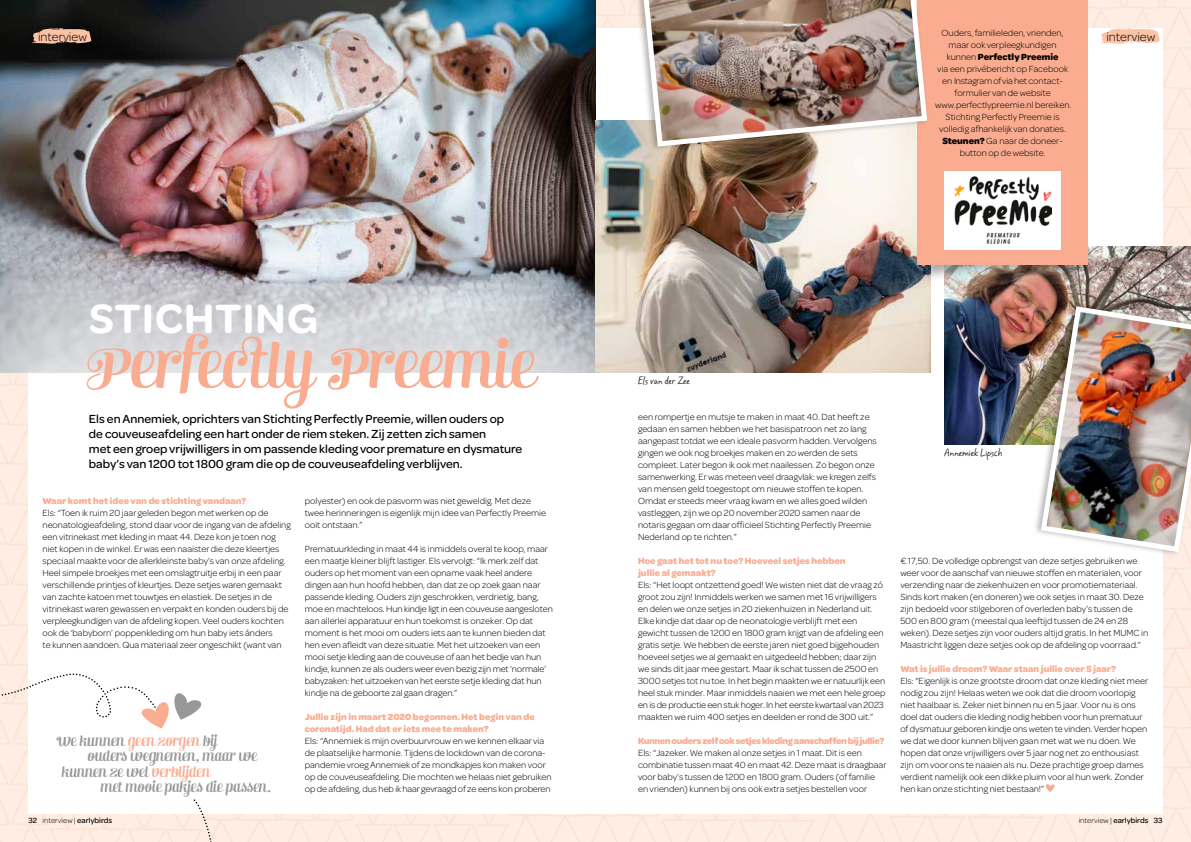
<style>
.page{position:relative;width:1191px;height:842px;background:#fff}
.page>*{position:absolute;margin:0;border:0;box-sizing:border-box;transform-origin:0 0}
.t1{font:53.7px "Verner";color:#f9ac90}
.t2{font:600 43.7px "Omnes";letter-spacing:.02em;color:#fff}
.t3{font:300 13px "Omnes";color:#000}
.t4{font:500 12.5px/15px "Omnes";color:#000}
.t5{font:12.5px "Verner";color:#989899}
.t6{font:300 9.5px/12px "Omnes";color:#000}
.t7{font:700 9.5px/12px "Omnes";color:#f9ac90}
.t8{font:700 9.5px "Omnes";letter-spacing:-.035em;color:#f9ac90}
.t9{font:9.5px "Mayfield";color:#000}
.t10{font:500 8px "Omnes";color:#000}
.s1{font-weight:700}
.s2{color:#f9ac90}
.s3{font-weight:300}
</style>
<div class="page">
<img style="left:0;top:0;width:1191px;height:842px">
<p class="t6" style="left:935px;top:26px;width:138px;text-align:center">Ouders, familieleden, vrienden, maar ook verpleegkundigen kunnen <span class="s1">Perfectly Preemie<br></span>via een privébericht op Facebook en Instagram of via het contact&shy;formulier van de website www.perfectlypreemie.nl bereiken.<br>Stichting Perfectly Preemie is volledig afhankelijk van donaties.<br><span class="s1">Steunen?</span> Ga naar de doneer&shy;button op de website.</p>
<h3 class="t3" style="left:38px;top:28px;width:50px">interview</h3>
<h3 class="t3" style="left:1106px;top:28px;width:50px">interview</h3>
<h2 class="t2" style="left:89px;top:288px;width:230px">STICHTING</h2>
<h1 class="t1" style="left:89px;top:338px;width:446px">Perfectly Preemie</h1>
<p class="t4" style="left:89px;top:410px;width:435px">Els en Annemiek, oprichters van Stichting Perfectly Preemie, willen ouders op<br>de couveuseafdeling een hart onder de riem steken. Zij zetten zich samen<br>met een groep vrijwilligers in om passende kleding voor premature en dysmature baby’s van 1200 tot 1800 gram die op de couveuseafdeling verblijven.</p>
<p class="t7" style="left:43px;top:494px;width:205px">Waar komt het idee van de stichting vandaan?</p>
<p class="t6" style="left:43px;top:506px;width:250px">Els: “Toen ik ruim 20 jaar geleden begon met werken op de neonatologieafdeling, stond daar voor de ingang van de afdeling een vitrinekast met kleding in maat 44. Deze kon je toen nog niet kopen in de winkel. Er was een naaister die deze kleertjes speciaal maakte voor de allerkleinste baby’s van onze afdeling.<br>Heel simpele broekjes met een omslagtruitje erbij in een paar verschillende printjes of kleurtjes. Deze setjes waren gemaakt van zachte katoen met touwtjes en elastiek. De setjes in de vitrinekast waren gewassen en verpakt en konden ouders bij de verpleegkundigen van de afdeling kopen. Veel ouders kochten ook de ‘babyborn’ poppenkleding om hun baby iets ánders<br>te kunnen aandoen. Qua materiaal zeer ongeschikt (want van</p>
<p class="t6" style="left:305px;top:494px;width:243px">polyester) en ook de pasvorm was niet geweldig. Met deze twee herinneringen is eigenlijk mijn idee van Perfectly Preemie ooit ontstaan.”</p>
<p class="t6" style="left:305px;top:542px;width:249px">Prematuurkleding in maat 44 is inmiddels overal te koop, maar een maatje kleiner blijft lastiger. Els vervolgt: “Ik merk zelf dat ouders op het moment van een opname vaak heel andere dingen aan hun hoofd hebben, dan dat ze op zoek gaan naar passende kleding. Ouders zijn geschrokken, verdrietig, bang, moe en machteloos. Hun kindje ligt in een couveuse aangesloten aan allerlei apparatuur en hun toekomst is onzeker. Op dat moment is het mooi om ouders iets aan te kunnen bieden dat hen even afleidt van deze situatie. Met het uitzoeken van een mooi setje kleding aan de couveuse of aan het bedje van hun kindje, kunnen ze als ouders weer even bezig zijn met ‘normale’ babyzaken: het uitzoeken van het eerste setje kleding dat hun kindje na de geboorte zal gaan dragen.”</p>
<p class="t7" style="left:305px;top:710px;width:231px">Jullie zijn in maart 2020 begonnen. Het begin van de coronatijd. Had dat er iets mee te maken?</p>
<p class="t6" style="left:305px;top:734px;width:248px">Els: “Annemiek is mijn overbuurvrouw en we kennen elkaar via de plaatselijke harmonie. Tijdens de lockdown van de corona&shy;pandemie vroeg Annemiek of ze mondkapjes kon maken voor op de couveuseafdeling. Die mochten we helaas niet gebruiken op de afdeling, dus heb ik haar gevraagd of ze eens kon proberen</p>
<h3 class="t5" style="left:58px;top:734px;width:160px">We kunnen <span class="s2">geen zorgen</span> bij</h3>
<h3 class="t5" style="left:87px;top:750px;width:171px">ouders wegnemen, maar we</h3>
<h3 class="t5" style="left:61px;top:765px;width:150px">kunnen ze wel <span class="s2">verblijden</span></h3>
<h3 class="t5" style="left:100px;top:780px;width:172px">met mooie pakjes die passen.</h3>
<p class="t9" style="left:638px;top:376px;width:53px">Els van der Zee</p>
<p class="t6" style="left:638px;top:410px;width:240px">een rompertje en mutsje te maken in maat 40. Dat heeft ze gedaan en samen hebben we het basispatroon net zo lang aangepast totdat we een ideale pasvorm hadden. Vervolgens gingen we ook nog broekjes maken en zo werden de sets compleet. Later begon ik ook met naailessen. Zo begon onze samenwerking. Er was meteen veel draagvlak: we kregen zelfs van mensen geld toegestopt om nieuwe stoffen te kopen.<br>Omdat er steeds meer vraag kwam en we alles goed wilden vastleggen, zijn we op 20 november 2020 samen naar de notaris gegaan om daar officieel Stichting Perfectly Preemie Nederland op te richten.”</p>
<p class="t7" style="left:638px;top:554px;width:209px">Hoe gaat het tot nu toe? Hoeveel setjes hebben jullie al gemaakt?</p>
<p class="t6" style="left:638px;top:578px;width:249px">Els: “Het loopt ontzettend goed! We wisten niet dat de vraag zó groot zou zijn! Inmiddels werken we samen met 16 vrijwilligers en delen we onze setjes in 20 ziekenhuizen in Nederland uit.<br>Elke kindje dat daar op de neonatologie verblijft met een gewicht tussen de 1200 en 1800 gram krijgt van de afdeling een gratis setje. We hebben de eerste jaren niet goed bijgehouden hoeveel setjes we al gemaakt en uitgedeeld hebben; daar zijn we sinds dit jaar mee gestart. Maar ik schat tussen de 2500 en 3000 setjes tot nu toe. In het begin maakten we er natuurlijk een heel stuk minder. Maar inmiddels naaien we met een hele groep en is de productie een stuk hoger. In het eerste kwartaal van 2023 maakten we ruim 400 setjes en deelden er rond de 300 uit.”</p>
<p class="t8" style="left:638px;top:734px;width:248px">Kunnen ouders zelf ook setjes kleding aanschaffen bij jullie?</p>
<p class="t6" style="left:638px;top:746px;width:250px">Els: “Jazeker. We maken al onze setjes in 1 maat. Dit is een combinatie tussen maat 40 en maat 42. Deze maat is draagbaar voor baby’s tussen de 1200 en 1800 gram. Ouders (of familie en vrienden) kunnen bij ons ook extra setjes bestellen voor</p>
<p class="t9" style="left:944px;top:448px;width:60px">Annemiek Lipsch</p>
<p class="t6" style="left:900px;top:554px;width:249px">€ 17,50. De volledige opbrengst van deze setjes gebruiken we weer voor de aanschaf van nieuwe stoffen en materialen, voor verzending naar de ziekenhuizen en voor promotiemateriaal.<br>Sinds kort maken (en doneren) we ook setjes in maat 30. Deze zijn bedoeld voor stilgeboren of overleden baby’s tussen de 500 en 800 gram (meestal qua leeftijd tussen de 24 en 28 weken). Deze setjes zijn voor ouders altijd gratis. In het MUMC in Maastricht liggen deze setjes ook op de afdeling op voorraad.”</p>
<p class="t7" style="left:900px;top:662px;width:217px">Wat is jullie droom? Waar staan jullie over 5 jaar?</p>
<p class="t6" style="left:900px;top:674px;width:249px">Els: “Eigenlijk is onze grootste droom dat onze kleding niet meer nodig zou zijn! Helaas weten we ook dat die droom voorlopig niet haalbaar is. Zeker niet binnen nu en 5 jaar. Voor nu is ons doel dat ouders die kleding nodig hebben voor hun prematuur of dysmatuur geboren kindje ons weten te vinden. Verder hopen we dat we door kunnen blijven gaan met wat we nu doen. We hopen dat onze vrijwilligers over 5 jaar nog net zo enthousiast zijn om voor ons te naaien als nu. Deze prachtige groep dames verdient namelijk ook een dikke pluim voor al hun werk. Zonder hen kan onze stichting niet bestaan!”</p>
<p class="t10" style="left:28px;top:814px;width:85px">32 <span class="s3">interview |</span> earlybirds</p>
<p class="t10" style="left:1078px;top:814px;width:85px"><span class="s3">interview |</span> earlybirds 33</p>
</div>
